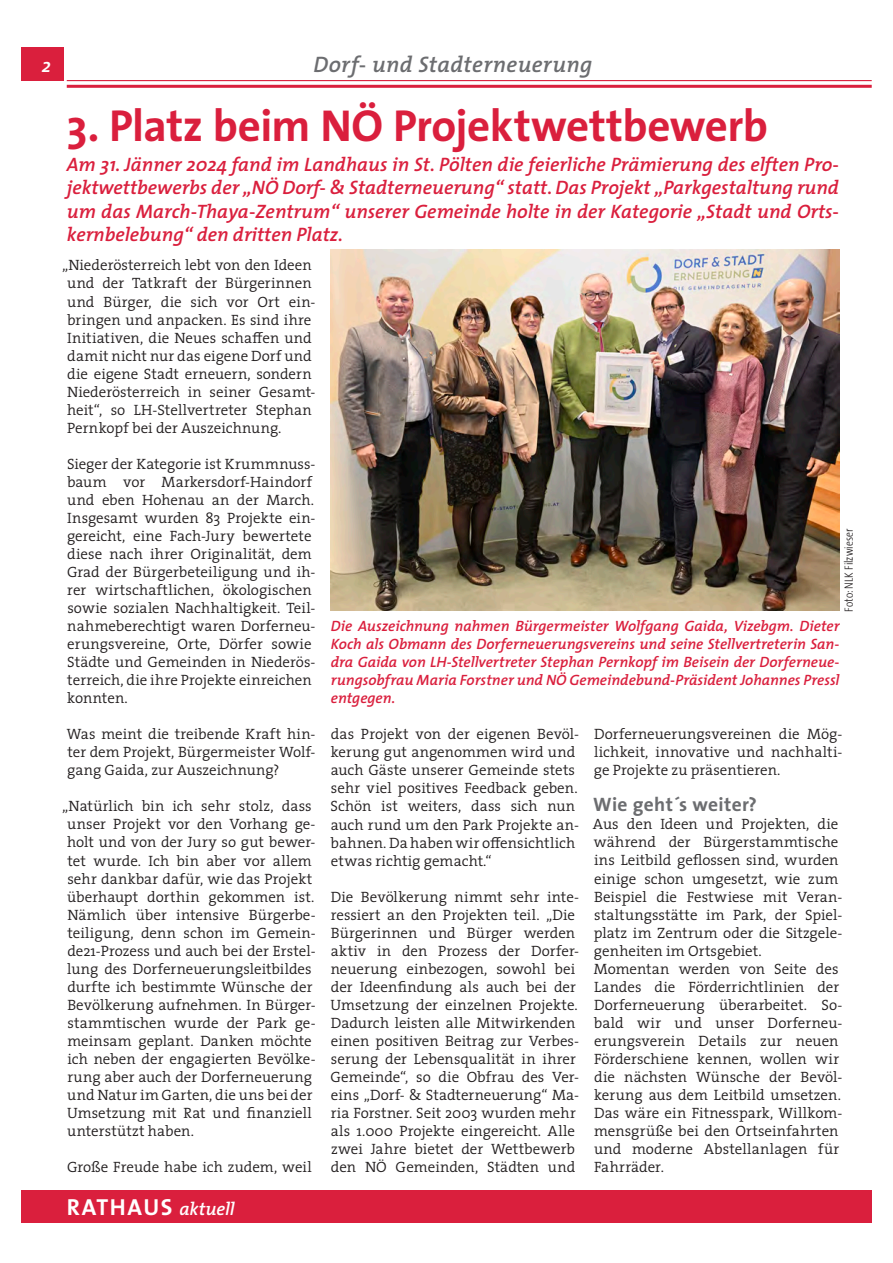
<style>
.page{position:relative;width:893px;height:1263px;background:#fff}
.page>*{position:absolute;margin:0;border:0;box-sizing:border-box;transform-origin:0 0}
.Zwischenüberschrift{font:45px "The Sans 7 Bold Plain";letter-spacing:-.01em;color:#da1f3d}
.t1{font:23.25px "The Sans 7 Bold Plain";letter-spacing:.07em;color:#fff}
.t2{font:italic 600 22.5px "The Mix 6";letter-spacing:.015em;color:#6c6d70}
.t3{font:italic 600 19.5px/23.4px "The Mix 6";color:#da1f3d;text-align:justify}
.Zwischenüberschrift-2{font:19.5px "The Sans 7 Bold Plain";letter-spacing:.02em;color:#6c6d70}
.t4{font:italic 600 19.5px "The Mix 6";color:#fff}
.Zwischenüberschrift-3{font:300 15px/18px "The Serif 4";color:#231f20}
.t5{font:italic 600 15px/18px "The Mix 6";color:#da1f3d;text-align:justify}
.t6{font:300 12px "The Sans Cd C3";letter-spacing:.005em;color:#231f20}
.s1{font-family:"The Mix 6";font-weight:600;font-style:italic;font-size:18.3px}
</style>
<div class="page">
<div style="left:21px;top:1190px;width:851px;height:33px;background:#da1f3d"></div>
<div style="left:21px;top:47px;width:43px;height:34px;background:#da1f3d"></div>
<hr style="left:67px;top:85px;width:805px;height:3px;background:#da1f3d">
<hr style="left:67px;top:80px;width:805px;height:1px;background:#da1f3d">
<img style="left:331px;top:249px;width:509px;height:362px">
<p class="t4" style="left:42px;top:49px;width:11px">2</p>
<p class="t2" style="left:313px;top:46px;width:280px">Dorf- und Stadterneuerung</p>
<p class="Zwischenüberschrift" style="left:67px;top:88px;width:703px">3. Platz beim NÖ Projektwettbewerb</p>
<p class="t3" style="left:67px;top:152px;width:774px">Am 31. Jänner 2024 fand im Landhaus in St. Pölten die feierliche Prämierung des elften Pro&shy;jektwettbewerbs der „NÖ Dorf- &amp; Stadterneuerung“ statt. Das Projekt „Parkgestaltung rund um das March-Thaya-Zentrum“ unserer Gemeinde holte in der Kategorie „Stadt und Orts&shy;kernbelebung“ den dritten Platz.</p>
<p class="Zwischenüberschrift-3" style="left:67px;top:256px;width:250px;text-indent:-5px">„Niederösterreich lebt von den Ideen und der Tatkraft der Bürgerinnen und Bürger, die sich vor Ort ein&shy;bringen und anpacken. Es sind ihre Initiativen, die Neues schaffen und damit nicht nur das eigene Dorf und die eigene Stadt erneuern, sondern Niederösterreich in seiner Gesamt&shy;heit“, so LH-Stellvertreter Stephan Pernkopf bei der Auszeichnung.</p>
<p class="Zwischenüberschrift-3" style="left:67px;top:454px;width:250px">Sieger der Kategorie ist Krummnuss&shy;baum vor Markersdorf-Haindorf und eben Hohenau an der March.<br>Insgesamt wurden 83 Projekte ein&shy;gereicht, eine Fach-Jury bewertete diese nach ihrer Originalität, dem Grad der Bürgerbeteiligung und ih&shy;rer wirtschaftlichen, ökologischen sowie sozialen Nachhaltigkeit. Teil&shy;nahmeberechtigt waren Dorferneu&shy;erungsvereine, Orte, Dörfer sowie Städte und Gemeinden in Niederös&shy;terreich, die ihre Projekte einreichen konnten.</p>
<p class="Zwischenüberschrift-3" style="left:67px;top:725px;width:250px;text-align:justify">Was meint die treibende Kraft hin&shy;ter dem Projekt, Bürgermeister Wolf&shy;gang Gaida, zur Auszeichnung?</p>
<p class="Zwischenüberschrift-3" style="left:67px;top:797px;width:250px;text-indent:-5px">„Natürlich bin ich sehr stolz, dass unser Projekt vor den Vorhang ge&shy;holt und von der Jury so gut bewer&shy;tet wurde. Ich bin aber vor allem sehr dankbar dafür, wie das Projekt überhaupt dorthin gekommen ist.<br>Nämlich über intensive Bürgerbe&shy;teiligung, denn schon im Gemein&shy;de21-Prozess und auch bei der Erstel&shy;lung des Dorferneuerungsleitbildes durfte ich bestimmte Wünsche der Bevölkerung aufnehmen. In Bürger&shy;stammtischen wurde der Park ge&shy;meinsam geplant. Danken möchte ich neben der engagierten Bevölke&shy;rung aber auch der Dorferneuerung und Natur im Garten, die uns bei der Umsetzung mit Rat und finanziell unterstützt haben.</p>
<p class="Zwischenüberschrift-3" style="left:67px;top:1157px;width:246px">Große Freude habe ich zudem, weil</p>
<p class="t6" style="left:843px;top:612px;width:85px;rotate:-90deg">Foto: NLK Filzwieser</p>
<p class="t5" style="left:331px;top:616px;width:510px">Die Auszeichnung nahmen Bürgermeister Wolfgang Gaida, Vizebgm. Dieter Koch als Obmann des Dorferneuerungsvereins und seine Stellvertreterin San&shy;dra Gaida von LH-Stellvertreter Stephan Pernkopf im Beisein der Dorferneue&shy;rungsobfrau Maria Forstner und NÖ Gemeindebund-Präsident Johannes Pressl entgegen.</p>
<p class="Zwischenüberschrift-3" style="left:594px;top:725px;width:250px;text-align:justify">Dorferneuerungsvereinen die Mög&shy;lichkeit, innovative und nachhalti&shy;ge Projekte zu präsentieren.</p>
<p class="Zwischenüberschrift-2" style="left:593px;top:788px;width:165px">Wie geht´s weiter?</p>
<p class="Zwischenüberschrift-3" style="left:593px;top:815px;width:251px">Aus den Ideen und Projekten, die während der Bürgerstammtische ins Leitbild geflossen sind, wurden einige schon umgesetzt, wie zum Beispiel die Festwiese mit Veran&shy;staltungsstätte im Park, der Spiel&shy;platz im Zentrum oder die Sitzgele&shy;genheiten im Ortsgebiet.</p>
<p class="Zwischenüberschrift-3" style="left:594px;top:959px;width:250px">Momentan werden von Seite des<br>Landes die Förderrichtlinien der<br>Dorferneuerung überarbeitet. So&shy;bald wir und unser Dorferneu&shy;erungsverein Details zur neuen<br>Förderschiene kennen, wollen wir die nächsten Wünsche der Bevöl&shy;kerung aus dem Leitbild umsetzen.<br>Das wäre ein Fitnesspark, Willkom&shy;mensgrüße bei den Ortseinfahrten und moderne Abstellanlagen für<br>Fahrräder.</p>
<p class="Zwischenüberschrift-3" style="left:331px;top:725px;width:250px">das Projekt von der eigenen Bevöl&shy;kerung gut angenommen wird und auch Gäste unserer Gemeinde stets sehr viel positives Feedback geben.<br>Schön ist weiters, dass sich nun auch rund um den Park Projekte an&shy;bahnen. Da haben wir offensichtlich etwas richtig gemacht.“</p>
<p class="Zwischenüberschrift-3" style="left:331px;top:887px;width:250px">Die Bevölkerung nimmt sehr inte&shy;ressiert an den Projekten teil. „Die Bürgerinnen und Bürger werden aktiv in den Prozess der Dorfer&shy;neuerung einbezogen, sowohl bei der Ideenfindung als auch bei der Umsetzung der einzelnen Projekte.<br>Dadurch leisten alle Mitwirkenden einen positiven Beitrag zur Verbes&shy;serung der Lebensqualität in ihrer Gemeinde“, so die Obfrau des Ver&shy;eins „Dorf- &amp; Stadterneuerung“ Ma&shy;ria Forstner. Seit 2003 wurden mehr als 1.000 Projekte eingereicht. Alle zwei Jahre bietet der Wettbewerb den NÖ Gemeinden, Städten und</p>
<p class="t1" style="left:67px;top:1187px;width:169px">RATHAUS <span class="s1">aktuell</span></p>
</div>
